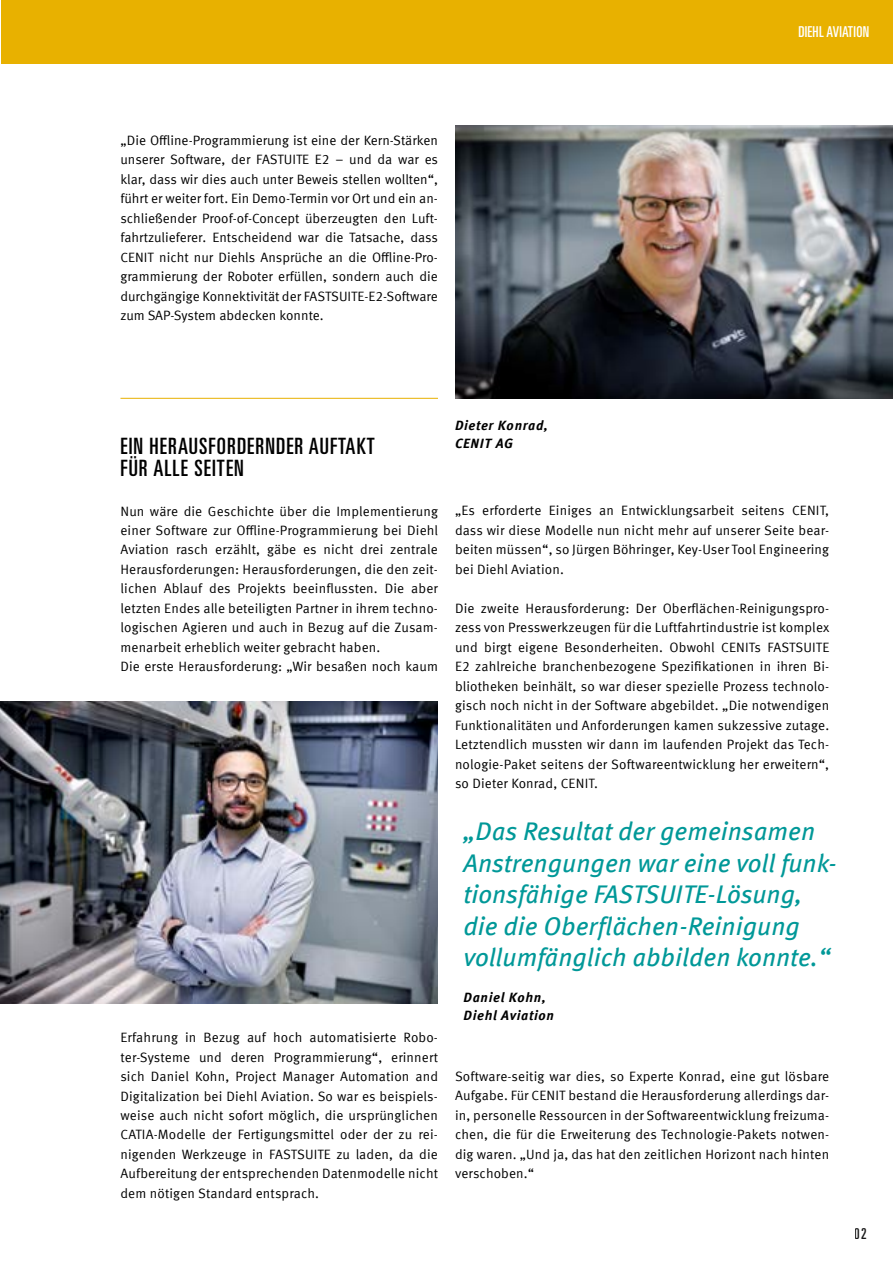
<style>
.page{position:relative;width:893px;height:1263px;background:#fff}
.page>*{position:absolute;margin:0;border:0;box-sizing:border-box;transform-origin:0 0}
.t1{font:italic 25.5px/31.5px "Meta Offc Pro";color:#009898}
.t2{font:22.5px/22.5px "Univers LT Pro Ult Cond";letter-spacing:.05em;color:#000}
.t3{font:15px "Univers LT Pro Ult Cond";letter-spacing:.02em;color:#fff}
.t4{font:15px "Univers LT Pro Ult Cond";color:#000}
.t5{font:13.5px/19.5px "Meta Offc Pro Norm";letter-spacing:.01em;color:#000;text-align:justify}
.t6{font:italic 700 13.5px/18px "Meta Offc Pro";letter-spacing:.05em;color:#000}
</style>
<div class="page">
<img style="left:455px;top:125px;width:438px;height:273px">
<img style="left:0;top:701px;width:438px;height:302px">
<hr style="left:120px;top:398px;width:318px;height:1px;background:#e8b100">
<div style="left:1px;top:0;width:892px;height:64px;background:#e8b100"></div>
<p class="t3" style="left:798px;top:21px;width:72px">DIEHL AVIATION</p>
<p class="t5" style="left:120px;top:130px;width:319px">„Die Offline-Programmierung ist eine der Kern-Stärken unserer Software, der FASTUITE E2 – und da war es klar, dass wir dies auch unter Beweis stellen wollten“, führt er weiter fort. Ein Demo-Termin vor Ort und ein an&shy;schließender Proof-of-Concept überzeugten den Luft&shy;fahrtzulieferer. Entscheidend war die Tatsache, dass CENIT nicht nur Diehls Ansprüche an die Offline-Pro&shy;grammierung der Roboter erfüllen, sondern auch die durchgängige Konnektivität der FASTSUITE-E2-Software zum SAP-System abdecken konnte.</p>
<h2 class="t2" style="left:120px;top:433px;width:256px">EIN HERAUSFORDERNDER AUFTAKT<br>FÜR ALLE SEITEN</h2>
<p class="t5" style="left:120px;top:500px;width:319px;text-align:left">Nun wäre die Geschichte über die Implementierung einer Software zur Offline-Programmierung bei Diehl Aviation rasch erzählt, gäbe es nicht drei zentrale Herausforderungen: Herausforderungen, die den zeit&shy;lichen Ablauf des Projekts beeinflussten. Die aber letzten Endes alle beteiligten Partner in ihrem techno&shy;logischen Agieren und auch in Bezug auf die Zusam&shy;menarbeit erheblich weiter gebracht haben.<br>Die erste Herausforderung: „Wir besaßen noch kaum</p>
<p class="t5" style="left:120px;top:1027px;width:319px">Erfahrung in Bezug auf hoch automatisierte Robo&shy;ter-Systeme und deren Programmierung“, erinnert sich Daniel Kohn, Project Manager Automation and Digitalization bei Diehl Aviation. So war es beispiels&shy;weise auch nicht sofort möglich, die ursprünglichen CATIA-Modelle der Fertigungsmittel oder der zu rei&shy;nigenden Werkzeuge in FASTSUITE zu laden, da die Aufbereitung der entsprechenden Datenmodelle nicht dem nötigen Standard entsprach.</p>
<p class="t6" style="left:455px;top:415px;width:95px">Dieter Konrad,<br>CENIT AG</p>
<p class="t5" style="left:455px;top:500px;width:376px">„Es erforderte Einiges an Entwicklungsarbeit seitens CENIT, dass wir diese Modelle nun nicht mehr auf unserer Seite bear&shy;beiten müssen“, so Jürgen Böhringer, Key-User Tool Engineering bei Diehl Aviation.</p>
<p class="t5" style="left:455px;top:598px;width:376px">Die zweite Herausforderung: Der Oberflächen-Reinigungspro&shy;zess von Presswerkzeugen für die Luftfahrtindustrie ist komplex und birgt eigene Besonderheiten. Obwohl CENITs FASTSUITE E2 zahlreiche branchenbezogene Spezifikationen in ihren Bi&shy;bliotheken beinhält, so war dieser spezielle Prozess technolo&shy;gisch noch nicht in der Software abgebildet. „Die notwendigen Funktionalitäten und Anforderungen kamen sukzessive zutage.<br>Letztendlich mussten wir dann im laufenden Projekt das Tech&shy;nologie-Paket seitens der Softwareentwicklung her erweitern“, so Dieter Konrad, CENIT.</p>
<h1 class="t1" style="left:463px;top:814px;width:375px">„Das Resultat der gemeinsamen Anstrengungen war eine voll funk&shy;tionsfähige FASTSUITE-Lösung, die die Oberflächen-Reinigung vollumfänglich abbilden konnte.“</h1>
<p class="t6" style="left:463px;top:988px;width:92px">Daniel Kohn,<br>Diehl Aviation</p>
<p class="t5" style="left:455px;top:1065px;width:376px">Software-seitig war dies, so Experte Konrad, eine gut lösbare Aufgabe. Für CENIT bestand die Herausforderung allerdings dar&shy;in, personelle Ressourcen in der Softwareentwicklung freizuma&shy;chen, die für die Erweiterung des Technologie-Pakets notwen&shy;dig waren. „Und ja, das hat den zeitlichen Horizont nach hinten verschoben.“</p>
<p class="t4" style="left:855px;top:1223px;width:14px">02</p>
</div>
